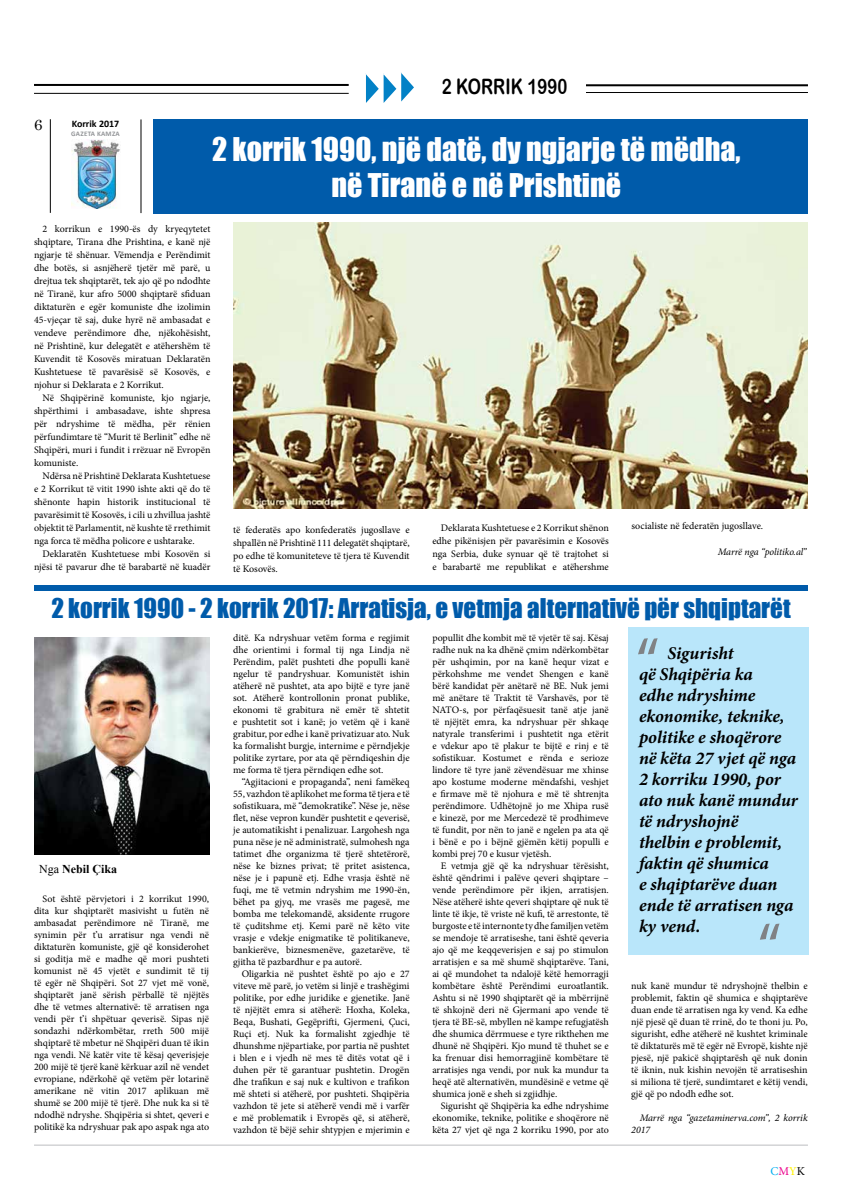
<style>
.page{position:relative;width:842px;height:1191px;background:#fff}
.page>*{position:absolute;margin:0;border:0;box-sizing:border-box;transform-origin:0 0}
.t1{font:66px "Myriad Pro";color:#808285}
.t2{font:30px/36px "Impact";color:#fff;text-align:center}
.t3{font:25px "Impact";color:#005baa}
.t4{font:21.2px "Arial Rounded MT Bold";color:#000;scale:.79 1}
.t5{font:italic 700 18px/21px "Minion Pro";letter-spacing:-.005em;color:#000}
.t6{font:15px "Century Schoolbook";color:#000}
.t7{font:700 12px "Times New Roman";color:#000}
.t8{font:12px "Minion Pro";color:#00aeef}
.t9{font:10px/12px "Minion Pro";color:#000;text-align:justify}
.t10{font:italic 10px/12px "Minion Pro";letter-spacing:-.005em;color:#000}
.t11{font:700 10px "Calibri";color:#000}
.t12{font:700 7px "Calibri";letter-spacing:.04em;color:#939598}
.s1{font-weight:400}
.s2{color:#ec008c}
.s3{color:#fff200}
.s4{color:#000}
</style>
<div class="page">
<hr style="left:34px;top:84px;width:315px;height:2px;background:#000">
<hr style="left:34px;top:93px;width:315px;height:1px;background:#000">
<svg style="left:365px;top:72px;width:49px;height:31px"></svg>
<hr style="left:34px;top:1144px;width:774px;height:1px;background:#bcbec0">
<hr style="left:50px;top:119px;width:1px;height:94px;background:#000">
<hr style="left:140px;top:119px;width:1px;height:94px;background:#000">
<hr style="left:586px;top:92px;width:222px;height:1px;background:#000">
<img style="left:71px;top:139px;width:49px;height:69px">
<hr style="left:586px;top:84px;width:222px;height:2px;background:#000">
<div style="left:153px;top:119px;width:655px;height:95px;background:#005baa"></div>
<div style="left:34px;top:585px;width:774px;height:6px;background:#005baa"></div>
<img style="left:34px;top:637px;width:175px;height:217px">
<img style="left:233px;top:223px;width:575px;height:285px">
<div style="left:628px;top:627px;width:180px;height:327px;background:#b9e6fa"></div>
<h3 class="t6" style="left:34px;top:112px;width:10px">6</h3>
<p class="t11" style="left:72px;top:117px;width:49px">Korrik 2017</p>
<p class="t12" style="left:71px;top:129px;width:50px">GAZETA KAMZA</p>
<h3 class="t4" style="left:442px;top:74px;width:160px">2 KORRIK 1990</h3>
<h2 class="t2" style="left:212px;top:130px;width:530px">2 korrik 1990, një datë, dy ngjarje të mëdha, në Tiranë e në Prishtinë</h2>
<p class="t9" style="left:34px;top:222px;width:178px;line-height:13px;text-indent:8px">2 korrikun e 1990-ës dy kryeqytetet shqiptare, Tirana dhe Prishtina, e kanë një ngjarje të shënuar. Vëmendja e Perëndimit dhe botës, si asnjëherë tjetër më parë, u drejtua tek shqiptarët, tek ajo që po ndodhte në Tiranë, kur afro 5000 shqiptarë sfiduan diktaturën e egër komuniste dhe izolimin 45-vjeçar të saj, duke hyrë në ambasadat e vendeve perëndimore dhe, njëkohësisht, në Prishtinë, kur delegatët e atëhershëm të Kuvendit të Kosovës miratuan Deklaratën Kushtetuese të pavarësisë së Kosovës, e njohur si Deklarata e 2 Korrikut.</p>
<p class="t9" style="left:34px;top:391px;width:178px;line-height:13px;text-indent:8px">Në Shqipërinë komuniste, kjo ngjarje, shpërthimi i ambasadave, ishte shpresa për ndryshime të mëdha, për rënien përfundimtare të “Murit të Berlinit” edhe në Shqipëri, muri i fundit i rrëzuar në Evropën komuniste.</p>
<p class="t9" style="left:34px;top:469px;width:178px;line-height:13px;text-indent:8px">Ndërsa në Prishtinë Deklarata Kushtetuese e 2 Korrikut të vitit 1990 ishte akti që do të shënonte hapin historik institucional të pavarësimit të Kosovës, i cili u zhvillua jashtë objektit të Parlamentit, në kushte të rrethimit nga forca të mëdha policore e ushtarake.</p>
<p class="t9" style="left:34px;top:547px;width:178px;line-height:13px;text-align:right">Deklaratën Kushtetuese mbi Kosovën si njësi të pavarur dhe të barabartë në kuadër</p>
<p class="t9" style="left:233px;top:523px;width:178px;line-height:13px">të federatës apo konfederatës jugosllave e shpallën në Prishtinë 111 delegatët shqiptarë, po edhe të komuniteteve të tjera të Kuvendit të Kosovës.</p>
<p class="t9" style="left:432px;top:521px;width:178px;line-height:13px;text-indent:8px">Deklarata Kushtetuese e 2 Korrikut shënon edhe pikënisjen për pavarësimin e Kosovës nga Serbia, duke synuar që të trajtohet si e barabartë me republikat e atëhershme</p>
<p class="t9" style="left:631px;top:519px;width:133px">socialiste në federatën jugosllave.</p>
<p class="t10" style="left:718px;top:545px;width:90px">Marrë nga “politiko.al”</p>
<h3 class="t3" style="left:51px;top:589px;width:741px">2 korrik 1990 - 2 korrik 2017: Arratisja, e vetmja alternativë për shqiptarët</h3>
<p class="t7" style="left:39px;top:860px;width:79px"><span class="s1">Nga</span> Nebil Çika</p>
<p class="t9" style="left:34px;top:893px;width:177px;text-indent:8px">Sot është përvjetori i 2 korrikut 1990, dita kur shqiptarët masivisht u futën në ambasadat perëndimore në Tiranë, me synimin për t’u arratisur nga vendi në diktaturën komuniste, gjë që konsiderohet si goditja më e madhe që mori pushteti komunist në 45 vjetët e sundimit të tij të egër në Shqipëri. Sot 27 vjet më vonë, shqiptarët janë sërish përballë të njëjtës dhe të vetmes alternativë: të arratisen nga vendi për t’i shpëtuar qeverisë. Sipas një sondazhi ndërkombëtar, rreth 500 mijë shqiptarë të mbetur në Shqipëri duan të ikin nga vendi. Në katër vite të kësaj qeverisjeje 200 mijë të tjerë kanë kërkuar azil në vendet evropiane, ndërkohë që vetëm për lotarinë amerikane në vitin 2017 aplikuan më shumë se 200 mijë të tjerë. Dhe nuk ka si të ndodhë ndryshe. Shqipëria si shtet, qeveri e politikë ka ndryshuar pak apo aspak nga ato</p>
<p class="t9" style="left:233px;top:632px;width:178px">ditë. Ka ndryshuar vetëm forma e regjimit dhe orientimi i formal tij nga Lindja në Perëndim, palët pushteti dhe populli kanë ngelur të pandryshuar. Komunistët ishin atëherë në pushtet, ata apo bijtë e tyre janë sot. Atëherë kontrollonin pronat publike, ekonomi të grabitura në emër të shtetit e pushtetit sot i kanë; jo vetëm që i kanë grabitur, por edhe i kanë privatizuar ato. Nuk ka formalisht burgje, internime e përndjekje politike zyrtare, por ata që përndiqeshin dje me forma të tjera përndiqen edhe sot.</p>
<p class="t9" style="left:233px;top:776px;width:178px;text-indent:8px">“Agjitacioni e propaganda”, neni famëkeq 55, vazhdon të aplikohet me forma të tjera e të sofistikuara, më “demokratike”. Nëse je, nëse flet, nëse vepron kundër pushtetit e qeverisë, je automatikisht i penalizuar. Largohesh nga puna nëse je në administratë, sulmohesh nga tatimet dhe organizma të tjerë shtetërorë, nëse ke biznes privat; të pritet asistenca, nëse je i papunë etj. Edhe vrasja është në fuqi, me të vetmin ndryshim me 1990-ën, bëhet pa gjyq, me vrasës me pagesë, me bomba me telekomandë, aksidente rrugore të çuditshme etj. Kemi parë në këto vite vrasje e vdekje enigmatike të politikaneve, bankierëve, biznesmenëve, gazetarëve, të gjitha të pazbardhur e pa autorë.</p>
<p class="t9" style="left:233px;top:968px;width:178px;text-indent:8px">Oligarkia në pushtet është po ajo e 27 viteve më parë, jo vetëm si linjë e trashëgimi politike, por edhe juridike e gjenetike. Janë të njëjtët emra si atëherë: Hoxha, Koleka, Beqa, Bushati, Gegëprifti, Gjermeni, Çuci, Ruçi etj. Nuk ka formalisht zgjedhje të dhunshme njëpartiake, por partia në pushtet i blen e i vjedh në mes të ditës votat që i duhen për të garantuar pushtetin. Drogën dhe trafikun e saj nuk e kultivon e trafikon më shteti si atëherë, por pushteti. Shqipëria vazhdon të jete si atëherë vendi më i varfër e më problematik i Evropës që, si atëherë, vazhdon të bëjë sehir shtypjen e mjerimin e</p>
<p class="t9" style="left:432px;top:632px;width:178px">popullit dhe kombit më të vjetër të saj. Kësaj radhe nuk na ka dhënë çmim ndërkombëtar për ushqimin, por na kanë hequr vizat e përkohshme me vendet Shengen e kanë bërë kandidat për anëtarë në BE. Nuk jemi më anëtare të Traktit të Varshavës, por të NATO-s, por përfaqësuesit tanë atje janë të njëjtët emra, ka ndryshuar për shkaqe natyrale transferimi i pushtetit nga etërit e vdekur apo të plakur te bijtë e rinj e të sofistikuar. Kostumet e rënda e serioze lindore të tyre janë zëvendësuar me xhinse apo kostume moderne mëndafshi, veshjet e firmave më të njohura e më të shtrenjta perëndimore. Udhëtojnë jo me Xhipa rusë e kinezë, por me Mercedezë të prodhimeve të fundit, por nën to janë e ngelen pa ata që i bënë e po i bëjnë gjëmën këtij populli e kombi prej 70 e kusur vjetësh.</p>
<p class="t9" style="left:432px;top:860px;width:178px;text-indent:8px">E vetmja gjë që ka ndryshuar tërësisht, është qëndrimi i palëve qeveri shqiptare – vende perëndimore për ikjen, arratisjen.<br>Nëse atëherë ishte qeveri shqiptare që nuk të linte të ikje, të vriste në kufi, të arrestonte, të burgoste e të internonte ty dhe familjen vetëm se mendoje të arratiseshe, tani është qeveria ajo që me keqqeverisjen e saj po stimulon arratisjen e sa më shumë shqiptarëve. Tani, ai që mundohet ta ndalojë këtë hemorragji kombëtare është Perëndimi euroatlantik.<br>Ashtu si në 1990 shqiptarët që ia mbërrijnë të shkojnë deri në Gjermani apo vende të tjera të BE-së, mbyllen në kampe refugjatësh dhe shumica dërrmuese e tyre rikthehen me dhunë në Shqipëri. Kjo mund të thuhet se e ka frenuar disi hemorragjinë kombëtare të arratisjes nga vendi, por nuk ka mundur ta heqë atë alternativën, mundësinë e vetme që shumica jonë e sheh si zgjidhje.</p>
<p class="t9" style="left:432px;top:1100px;width:178px;text-indent:8px">Sigurisht që Shqipëria ka edhe ndryshime ekonomike, teknike, politike e shoqërore në këta 27 vjet që nga 2 korriku 1990, por ato</p>
<h1 class="t1" style="left:636px;top:620px;width:25px">“</h1>
<p class="t5" style="left:639px;top:642px;width:160px;text-indent:28px">Sigurisht<br>që Shqipëria ka<br>edhe ndryshime ekonomike, teknike, politike e shoqërore në këta 27 vjet që nga<br>2 korriku 1990, por ato nuk kanë mundur të ndryshojnë<br>thelbin e problemit, faktin që shumica<br>e shqiptarëve duan ende të arratisen nga ky vend.</p>
<h1 class="t1" style="left:758px;top:906px;width:25px">“</h1>
<p class="t9" style="left:631px;top:980px;width:178px">nuk kanë mundur të ndryshojnë thelbin e problemit, faktin që shumica e shqiptarëve duan ende të arratisen nga ky vend. Ka edhe një pjesë që duan të rrinë, do te thoni ju. Po, sigurisht, edhe atëherë në kushtet kriminale të diktaturës më të egër në Evropë, kishte një pjesë, një pakicë shqiptarësh që nuk donin të iknin, nuk kishin nevojën të arratiseshin si miliona të tjerë, sundimtaret e këtij vendi, gjë që po ndodh edhe sot.</p>
<p class="t10" style="left:631px;top:1112px;width:178px;text-indent:8px">Marrë nga “gazetaminerva.com”, 2 korrik<br>2017</p>
<p class="t8" style="left:770px;top:1163px;width:36px">C<span class="s2">M</span><span class="s3">Y</span><span class="s4">K</span></p>
</div>
